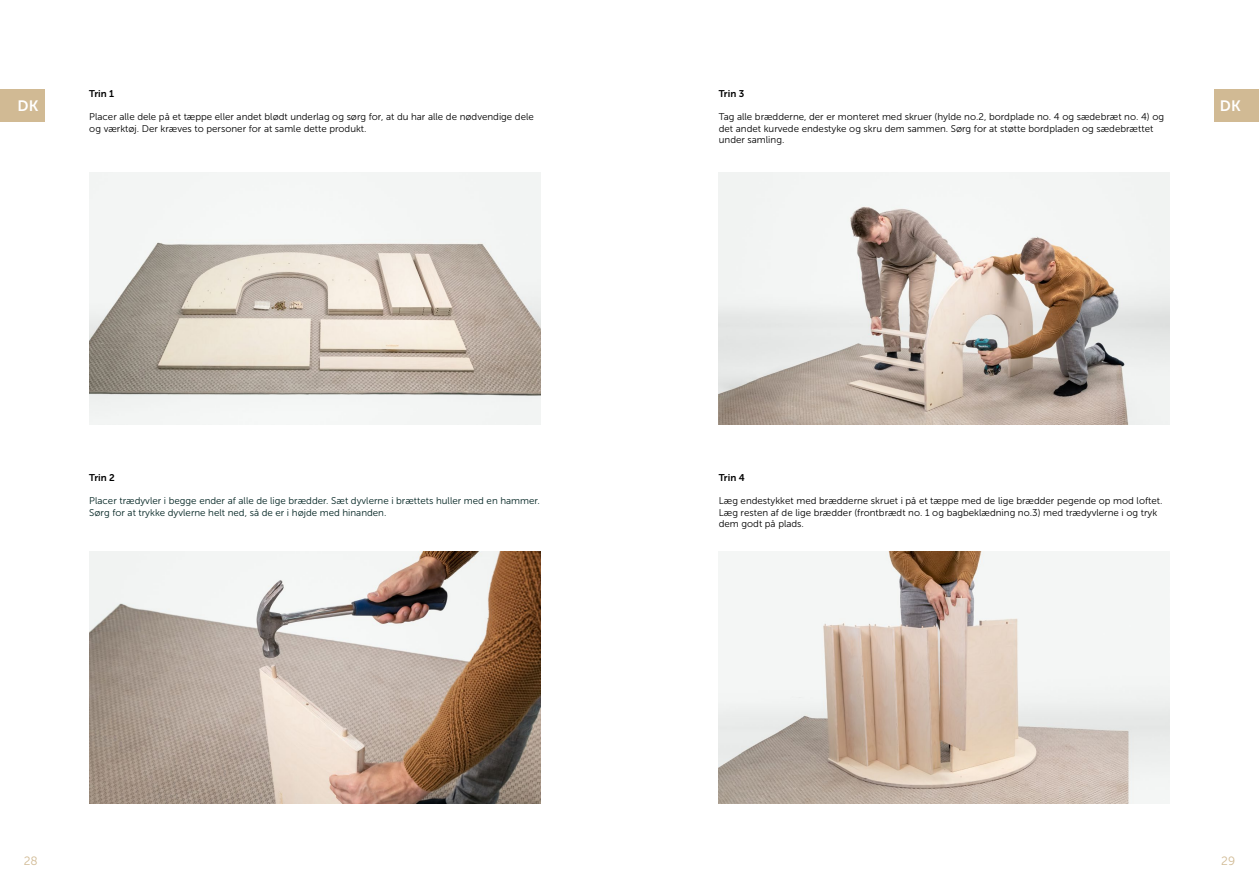
<style>
.page{position:relative;width:1259px;height:893px;background:#fff}
.page>*{position:absolute;margin:0;border:0;box-sizing:border-box;transform-origin:0 0}
.t1{font:15px "Museo Sans 700";color:#fff}
.t2{font:12px "Museo Sans 300";color:#d1ba94}
.t3{font:9.75px/11.7px "Museo Sans 300";color:#000}
.t4{font:9.75px/11.7px "Museo Sans 300";color:#002321}
.t5{font:9.75px "Museo Sans 700";color:#000}
</style>
<div class="page">
<div style="left:0;top:89px;width:45px;height:33px;background:#d1ba94"></div>
<div style="left:1214px;top:89px;width:45px;height:33px;background:#d1ba94"></div>
<img style="left:89px;top:551px;width:451px;height:252px">
<img style="left:89px;top:172px;width:451px;height:253px">
<img style="left:719px;top:551px;width:450px;height:253px">
<img style="left:719px;top:172px;width:450px;height:253px">
<p class="t5" style="left:89px;top:88px;width:26px">Trin 1</p>
<p class="t3" style="left:89px;top:111px;width:446px">Placer alle dele på et tæppe eller andet blødt underlag og sørg for, at du har alle de nødvendige dele og værktøj. Der kræves to personer for at samle dette produkt.</p>
<p class="t5" style="left:719px;top:88px;width:27px">Trin 3</p>
<p class="t3" style="left:719px;top:111px;width:447px">Tag alle brædderne, der er monteret med skruer (hylde no.2, bordplade no. 4 og sædebræt no. 4) og det andet kurvede endestyke og skru dem sammen. Sørg for at støtte bordpladen og sædebrættet under samling.</p>
<h1 class="t1" style="left:18px;top:97px;width:22px">DK</h1>
<h1 class="t1" style="left:1220px;top:97px;width:22px">DK</h1>
<p class="t5" style="left:89px;top:472px;width:27px">Trin 2</p>
<p class="t4" style="left:89px;top:495px;width:452px">Placer trædyvler i begge ender af alle de lige brædder. Sæt dyvlerne i brættets huller med en hammer.<br>Sørg for at trykke dyvlerne helt ned, så de er i højde med hinanden.</p>
<p class="t5" style="left:719px;top:472px;width:27px">Trin 4</p>
<p class="t3" style="left:719px;top:495px;width:445px">Læg endestykket med brædderne skruet i på et tæppe med de lige brædder pegende op mod loftet.<br>Læg resten af de lige brædder (frontbrædt no. 1 og bagbeklædning no.3) med trædyvlerne i og tryk dem godt på plads.</p>
<p class="t2" style="left:24px;top:855px;width:16px">28</p>
<p class="t2" style="left:1221px;top:855px;width:15px">29</p>
</div>
